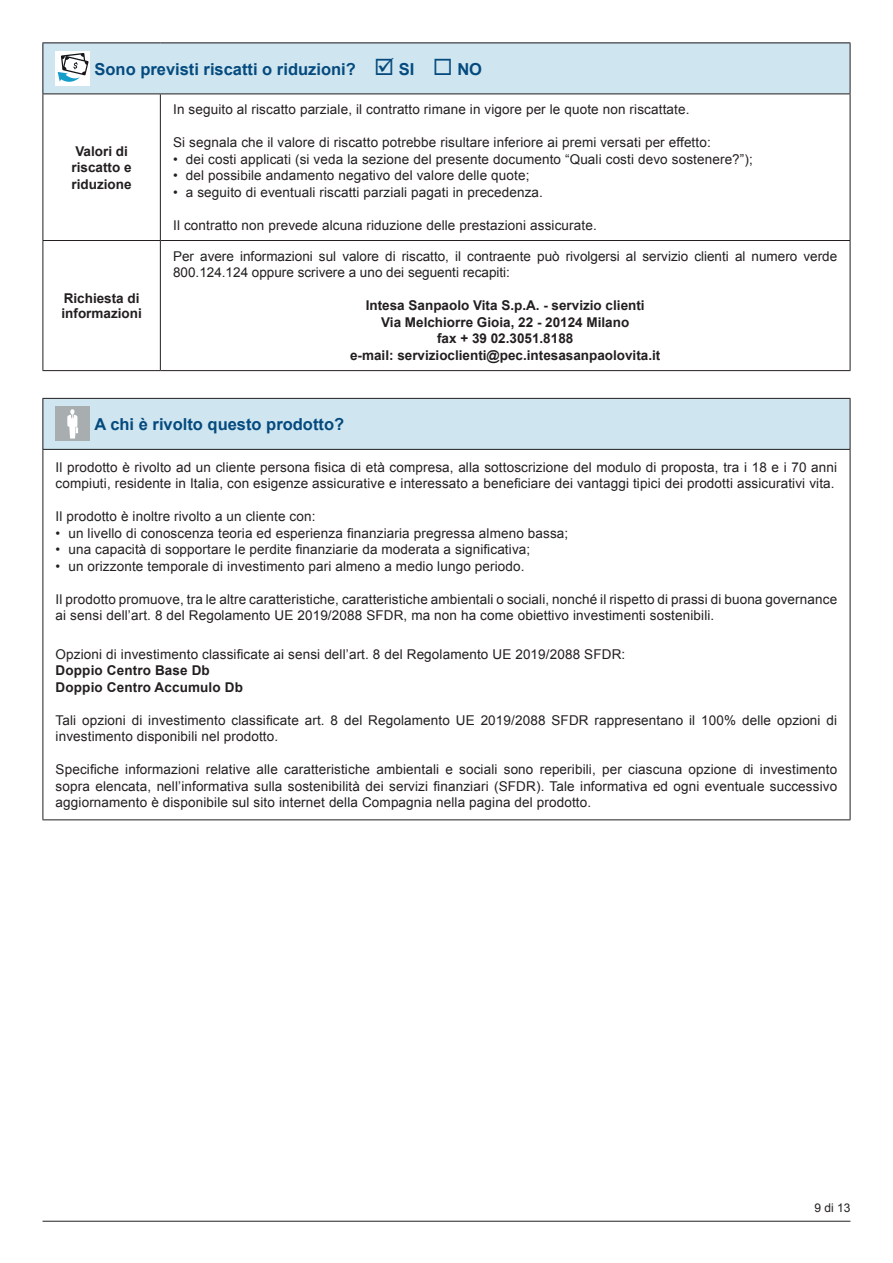
<style>
.page{position:relative;width:893px;height:1263px;background:#fff}
.page>*{position:absolute;margin:0;border:0;box-sizing:border-box;transform-origin:0 0}
.t1{font:700 16.5px "Arial";color:#054a7e}
.t2{font:13.5px/16.5px "Arial";letter-spacing:.01em;color:#231f20}
.t3{font:700 13.5px/16.5px "Arial";color:#231f20}
.t4{font:12px "Arial";color:#231f20}
</style>
<div class="page">
<hr style="left:43px;top:1221px;width:807px;height:1px;background:#231f20">
<div style="left:43px;top:43px;width:807px;height:51px;background:#cfe6f0"></div>
<hr style="left:43px;top:43px;width:117px;height:1px;background:#231f20">
<hr style="left:160px;top:43px;width:690px;height:1px;background:#231f20">
<hr style="left:43px;top:94px;width:117px;height:1px;background:#231f20">
<hr style="left:160px;top:94px;width:690px;height:1px;background:#231f20">
<hr style="left:43px;top:240px;width:117px;height:1px;background:#231f20">
<hr style="left:160px;top:240px;width:690px;height:1px;background:#231f20">
<hr style="left:43px;top:370px;width:117px;height:1px;background:#231f20">
<hr style="left:160px;top:370px;width:690px;height:1px;background:#231f20">
<hr style="left:43px;top:43px;width:1px;height:51px;background:#231f20">
<hr style="left:43px;top:94px;width:1px;height:146px;background:#231f20">
<hr style="left:43px;top:241px;width:1px;height:129px;background:#231f20">
<hr style="left:850px;top:43px;width:1px;height:51px;background:#231f20">
<hr style="left:160px;top:94px;width:1px;height:146px;background:#231f20">
<hr style="left:850px;top:94px;width:1px;height:146px;background:#231f20">
<hr style="left:160px;top:241px;width:1px;height:129px;background:#231f20">
<hr style="left:850px;top:241px;width:1px;height:129px;background:#231f20">
<div style="left:56px;top:51px;width:34px;height:34px;background:#fff"></div>
<svg style="left:58px;top:53px;width:31px;height:29px"></svg>
<div style="left:43px;top:398px;width:807px;height:51px;background:#cfe6f0"></div>
<hr style="left:43px;top:398px;width:807px;height:1px;background:#231f20">
<hr style="left:43px;top:449px;width:807px;height:1px;background:#231f20">
<hr style="left:43px;top:399px;width:1px;height:50px;background:#231f20">
<hr style="left:43px;top:450px;width:1px;height:369px;background:#231f20">
<hr style="left:850px;top:399px;width:1px;height:50px;background:#231f20">
<hr style="left:850px;top:450px;width:1px;height:369px;background:#231f20">
<hr style="left:43px;top:819px;width:807px;height:1px;background:#231f20">
<div style="left:56px;top:407px;width:34px;height:34px;background:#a8adaf"></div>
<svg style="left:67px;top:409px;width:11px;height:29px"></svg>
<p class="t1" style="left:94px;top:58px;width:389px">Sono previsti riscatti o riduzioni? ☑ SI ◻ NO</p>
<p class="t3" style="left:72px;top:143px;width:62px">Valori di riscatto e riduzione</p>
<p class="t3" style="left:61px;top:291px;width:82px;line-height:14.9px">Richiesta di informazioni</p>
<p class="t2" style="left:173px;top:101px;width:518px">In seguito al riscatto parziale, il contratto rimane in vigore per le quote non riscattate.</p>
<p class="t2" style="left:173px;top:134px;width:539px">Si segnala che il valore di riscatto potrebbe risultare inferiore ai premi versati per effetto:</p>
<p class="t2" style="left:173px;top:151px;width:581px">• dei costi applicati (si veda la sezione del presente documento “Quali costi devo sostenere?”);</p>
<p class="t2" style="left:173px;top:167px;width:358px">• del possibile andamento negativo del valore delle quote;</p>
<p class="t2" style="left:173px;top:184px;width:371px">• a seguito di eventuali riscatti parziali pagati in precedenza.</p>
<p class="t2" style="left:173px;top:217px;width:425px">Il contratto non prevede alcuna riduzione delle prestazioni assicurate.</p>
<p class="t2" style="left:173px;top:248px;width:666px">Per avere informazioni sul valore di riscatto, il contraente può rivolgersi al servizio clienti al numero verde<br>800.124.124 oppure scrivere a uno dei seguenti recapiti:</p>
<p class="t3" style="left:350px;top:298px;width:312px;text-align:center">Intesa Sanpaolo Vita S.p.A. - servizio clienti<br>Via Melchiorre Gioia, 22 - 20124 Milano<br>fax + 39 02.3051.8188<br>e-mail: servizioclienti@pec.intesasanpaolovita.it</p>
<p class="t1" style="left:94px;top:414px;width:251px">A chi è rivolto questo prodotto?</p>
<p class="t2" style="left:56px;top:459px;width:783px">Il prodotto è rivolto ad un cliente persona fisica di età compresa, alla sottoscrizione del modulo di proposta, tra i 18 e i 70 anni compiuti, residente in Italia, con esigenze assicurative e interessato a beneficiare dei vantaggi tipici dei prodotti assicurativi vita.</p>
<p class="t2" style="left:56px;top:509px;width:261px">Il prodotto è inoltre rivolto a un cliente con:</p>
<p class="t2" style="left:56px;top:525px;width:514px">• un livello di conoscenza teoria ed esperienza finanziaria pregressa almeno bassa;</p>
<p class="t2" style="left:56px;top:542px;width:476px">• una capacità di sopportare le perdite finanziarie da moderata a significativa;</p>
<p class="t2" style="left:56px;top:558px;width:470px">• un orizzonte temporale di investimento pari almeno a medio lungo periodo.</p>
<p class="t2" style="left:56px;top:591px;width:783px">Il prodotto promuove, tra le altre caratteristiche, caratteristiche ambientali o sociali, nonché il rispetto di prassi di buona governance ai sensi dell’art. 8 del Regolamento UE 2019/2088 SFDR, ma non ha come obiettivo investimenti sostenibili.</p>
<p class="t2" style="left:56px;top:646px;width:571px">Opzioni di investimento classificate ai sensi dell’art. 8 del Regolamento UE 2019/2088 SFDR:</p>
<p class="t3" style="left:56px;top:662px;width:189px">Doppio Centro Base Db<br>Doppio Centro Accumulo Db</p>
<p class="t2" style="left:56px;top:712px;width:783px">Tali opzioni di investimento classificate art. 8 del Regolamento UE 2019/2088 SFDR rappresentano il 100% delle opzioni di investimento disponibili nel prodotto.</p>
<p class="t2" style="left:56px;top:761px;width:783px;text-align:justify">Specifiche informazioni relative alle caratteristiche ambientali e sociali sono reperibili, per ciascuna opzione di investimento sopra elencata, nell’informativa sulla sostenibilità dei servizi finanziari (SFDR). Tale informativa ed ogni eventuale successivo aggiornamento è disponibile sul sito internet della Compagnia nella pagina del prodotto.</p>
<p class="t4" style="left:814px;top:1200px;width:38px">9 di 13</p>
</div>
